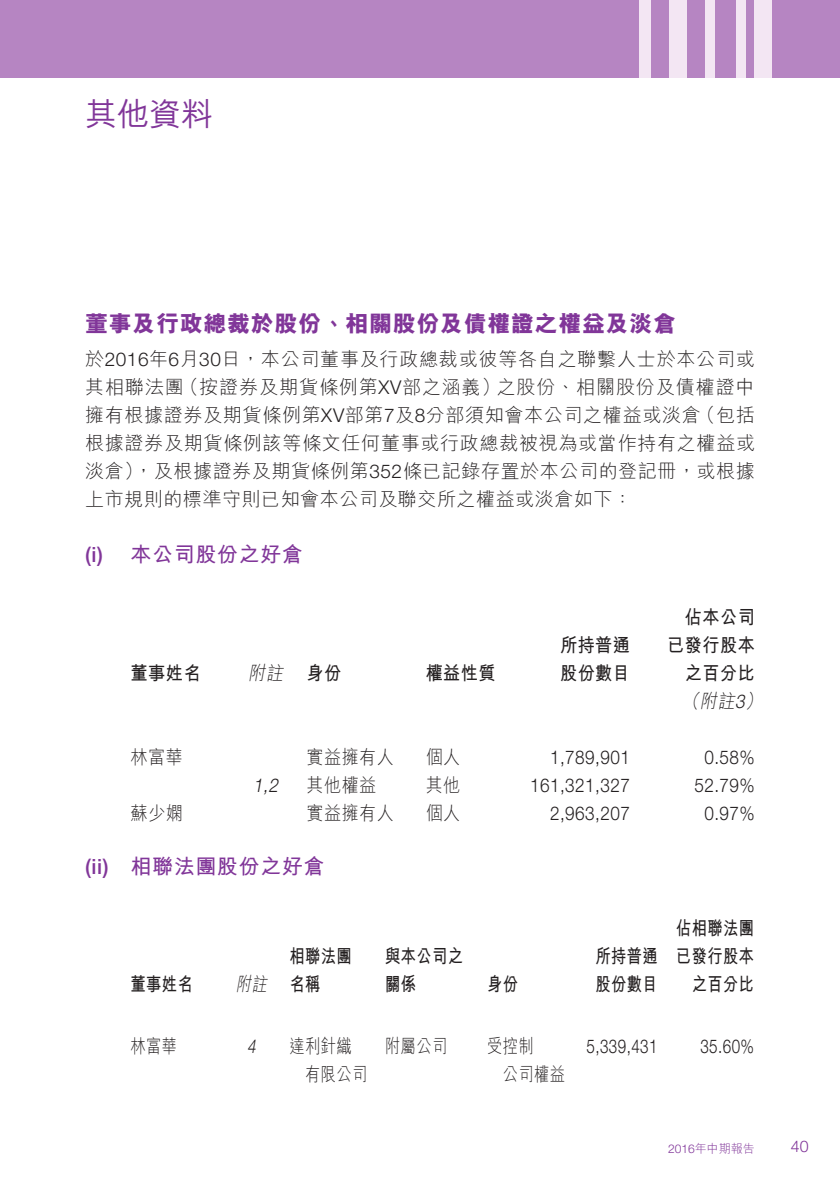
<style>
.page{position:relative;width:840px;height:1191px;background:#fff}
.page>*{position:absolute;margin:0;border:0;box-sizing:border-box;transform-origin:0 0}
.t1{font:500 32px "M Hei HK";color:#813699}
.t2{font:800 23px "M Hei HK";letter-spacing:.03em;color:#813699}
.t3{font:700 21px "M Hei HK";letter-spacing:.03em;color:#813699}
.t4{font:500 21px "Helvetica Neue LT Std";color:#813699}
.t5{font:300 19px/28px "M Hei HK";letter-spacing:.035em;color:#231f20;text-align:right}
.t6{font:300 19px "Helvetica Neue LT Std";letter-spacing:.03em;color:#231f20;scale:.9 1}
.t7{font:700 19px/28px "M Hei HK";letter-spacing:.03em;color:#231f20;scale:.8 1}
.t8{font:700 19px/28px "M Hei HK";letter-spacing:.03em;color:#231f20;scale:.9 1}
.t9{font:300 19px "M Hei HK";letter-spacing:.035em;color:#231f20;scale:.9 1}
.t10{font:300 19px "M Hei HK";letter-spacing:.035em;color:#231f20;scale:.8 1}
.t11{font:300 19px "Helvetica Neue LT Std";letter-spacing:.03em;color:#231f20;scale:.8 1}
.t12{font:italic 300 19px "M Hei HK";color:#231f20;scale:.9 1}
.t13{font:italic 300 19px "Helvetica Neue LT Std";color:#231f20;scale:.9 1}
.t14{font:italic 300 19px "M Hei HK";color:#231f20;scale:.8 1}
.t15{font:italic 300 19px "Helvetica Neue LT Std";color:#231f20;scale:.8 1}
.t16{font:300 16px "Helvetica Neue LT Std";color:#813699}
.t17{font:300 12px "M Hei HK";color:#813699}
.s1{font-family:"Helvetica Neue LT Std"}
</style>
<div class="page">
<div style="left:0;top:0;width:839px;height:77px;background:#b685c2"></div>
<div style="left:669px;top:0;width:17px;height:77px;background:#f3e6f3"></div>
<div style="left:735px;top:0;width:10px;height:77px;background:#f3e6f3"></div>
<div style="left:705px;top:0;width:9px;height:77px;background:#f3e6f3"></div>
<div style="left:754px;top:0;width:17px;height:77px;background:#f3e6f3"></div>
<div style="left:639px;top:0;width:11px;height:77px;background:#f3e6f3"></div>
<h1 class="t1" style="left:85px;top:91px;width:129px">其他資料</h1>
<p class="t2" style="left:85px;top:308px;width:592px">董事及行政總裁於股份、相關股份及債權證之權益及淡倉</p>
<p class="t5" style="left:85px;top:344px;width:670px">於<span class="s1">2016</span>年 月<span class="s1">6 30</span>日，本公司董事及行政總裁或彼等各自之聯繫人士於本公司或之股份、相關股份及債權證中</p>
<p class="t5" style="left:180px;top:372px;width:322px">（按證券及期貨條例第<span class="s1">XV</span>部之涵義）</p>
<p class="t5" style="left:85px;top:372px;width:100px">其相聯法團</p>
<p class="t5" style="left:85px;top:400px;width:671px;text-align:left">擁有根據證券及期貨條例第<span class="s1">XV</span>部第 及<span class="s1">7 8</span>分部須知會本公司之權益或淡倉<br>根據證券及期貨條例該等條文任何董事或行政總裁被視為或當作持有之權益或淡倉，）及根據證券及期貨條例第<span class="s1">352</span>條已記錄存置於本公司的登記冊，或根據上市規則的標準守則已知會本公司及聯交所之權益或淡倉如下：</p>
<p class="t3" style="left:130px;top:539px;width:174px">本公司股份之好倉</p>
<p class="t5" style="left:696px;top:400px;width:60px">（包括</p>
<p class="t4" style="left:85px;top:542px;width:19px">) i(</p>
<p class="t4" style="left:85px;top:853px;width:25px">i i( )</p>
<p class="t8" style="left:130px;top:657px;width:79px">董事姓名</p>
<p class="t12" style="left:248px;top:659px;width:45px">附註</p>
<p class="t8" style="left:306px;top:657px;width:40px">身份</p>
<p class="t8" style="left:425px;top:657px;width:79px">權益性質</p>
<p class="t8" style="left:559px;top:629px;width:79px">所持普通股份數目</p>
<p class="t8" style="left:684px;top:601px;width:79px">佔本公司</p>
<p class="t8" style="left:667px;top:629px;width:99px">已發行股本</p>
<p class="t8" style="left:684px;top:657px;width:79px">之百分比</p>
<p class="t12" style="left:734px;top:687px;width:37px">(<span class="s1">3</span></p>
<p class="t12" style="left:681px;top:687px;width:25px">（</p>
<p class="t12" style="left:699px;top:687px;width:45px">附註</p>
<p class="t9" style="left:130px;top:743px;width:60px">林富華</p>
<p class="t9" style="left:306px;top:743px;width:99px">實益擁有人</p>
<p class="t9" style="left:425px;top:743px;width:40px">個人</p>
<p class="t6" style="left:549px;top:745px;width:90px">1,789,901</p>
<p class="t6" style="left:704px;top:745px;width:57px">0.58%</p>
<p class="t13" style="left:253px;top:773px;width:33px">1,2</p>
<p class="t9" style="left:306px;top:771px;width:79px">其他權益</p>
<p class="t9" style="left:425px;top:771px;width:40px">其他</p>
<p class="t6" style="left:529px;top:773px;width:112px">161,321,327</p>
<p class="t6" style="left:694px;top:773px;width:69px">52.79%</p>
<p class="t9" style="left:306px;top:799px;width:99px">實益擁有人</p>
<p class="t9" style="left:130px;top:799px;width:60px">蘇少嫻</p>
<p class="t3" style="left:130px;top:850px;width:195px">相聯法團股份之好倉</p>
<p class="t9" style="left:425px;top:799px;width:40px">個人</p>
<p class="t6" style="left:549px;top:801px;width:90px">2,963,207</p>
<p class="t6" style="left:704px;top:801px;width:57px">0.97%</p>
<p class="t7" style="left:130px;top:969px;width:79px">董事姓名</p>
<p class="t14" style="left:236px;top:971px;width:46px">附註</p>
<p class="t7" style="left:289px;top:941px;width:79px">相聯法團名稱</p>
<p class="t7" style="left:385px;top:941px;width:99px">與本公司之</p>
<p class="t7" style="left:385px;top:969px;width:40px">關係</p>
<p class="t7" style="left:487px;top:969px;width:40px">身份</p>
<p class="t7" style="left:595px;top:941px;width:79px">所持普通股份數目</p>
<p class="t7" style="left:676px;top:913px;width:99px;text-align:right">佔相聯法團已發行股本之百分比</p>
<p class="t10" style="left:130px;top:1033px;width:60px">林富華</p>
<p class="t15" style="left:247px;top:1035px;width:17px">4</p>
<p class="t10" style="left:289px;top:1033px;width:79px">達利針織</p>
<p class="t10" style="left:305px;top:1061px;width:79px">有限公司</p>
<p class="t10" style="left:385px;top:1033px;width:79px">附屬公司</p>
<p class="t10" style="left:487px;top:1033px;width:60px">受控制</p>
<p class="t10" style="left:502px;top:1061px;width:79px">公司權益</p>
<p class="t11" style="left:586px;top:1035px;width:90px">5,339,431</p>
<p class="t11" style="left:700px;top:1035px;width:69px">35.60%</p>
<p class="t17" style="left:667px;top:1139px;width:88px"><span class="s1">2016</span>年中期報告</p>
<p class="t16" style="left:790px;top:1136px;width:19px">40</p>
</div>
